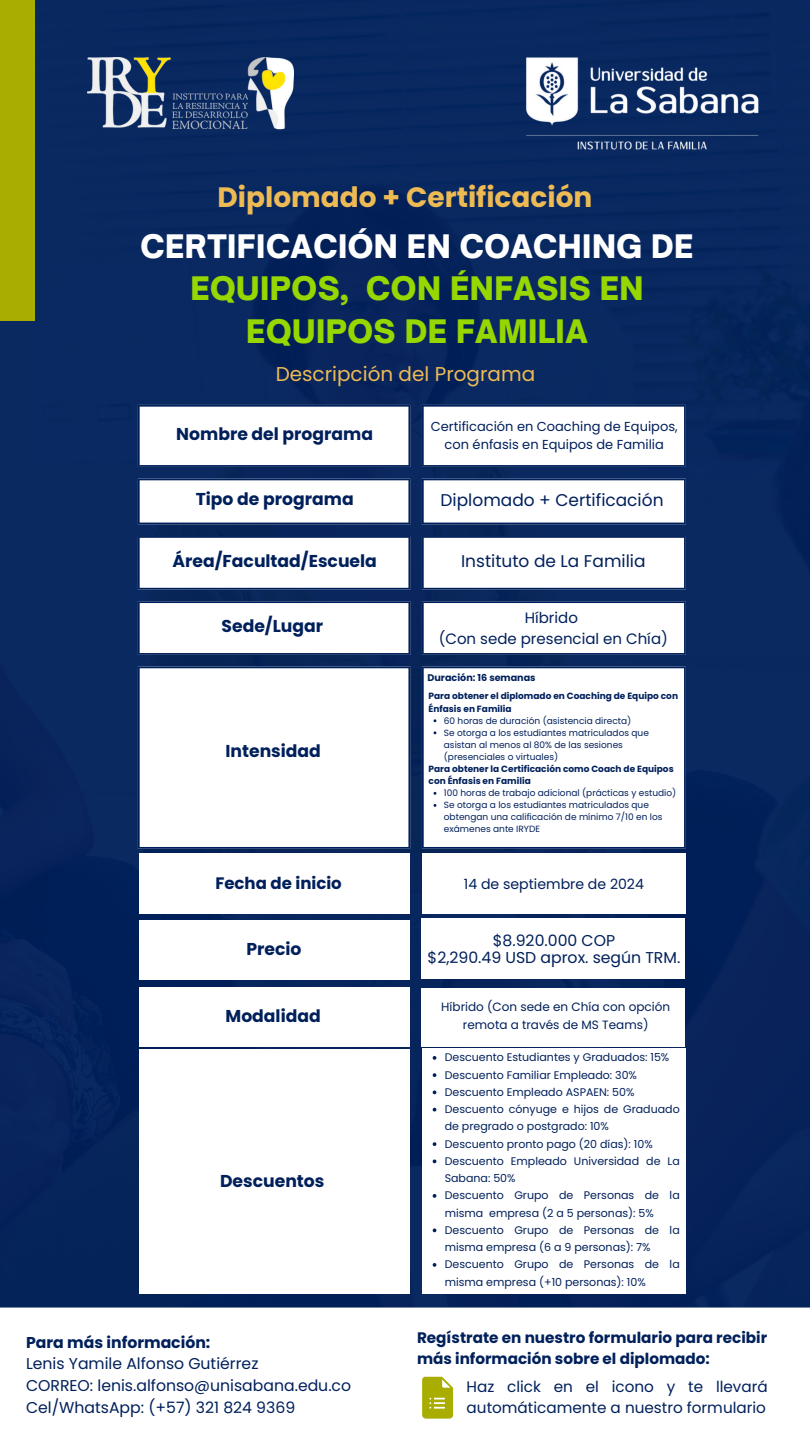
<style>
.page{position:relative;width:810px;height:1440px;background:#fff}
.page>*{position:absolute;margin:0;border:0;box-sizing:border-box;transform-origin:0 0}
.t1{font:900 31px/42.8px "Open Sauce One";letter-spacing:.015em;color:#97d700;text-align:center}
.t2{font:700 28px "Poppins";color:#eeba54}
.t3{font:20px "Poppins";color:#eeba54}
.t4{font:700 17.2px "Poppins";color:#00205b}
.t5{font:17px "Poppins";color:#00205b}
.t6{font:700 16.6px "Poppins";color:#00205b}
.t7{font:15.7px/21.7px "Poppins";color:#00205b}
.t8{font:700 15.2px/21px "Poppins";color:#00205b}
.t9{font:15.2px/21px "Poppins";color:#00205b}
.t10{font:15px "Poppins";color:#00205b}
.t11{font:14.1px "Poppins";color:#00205b}
.t12{font:13px/18px "Poppins";color:#00205b;text-align:center}
.t13{font:12px/18px "Poppins";color:#00205b;text-align:center}
.t14{font:11px/17.2px "Poppins";color:#00205b}
.t15{font:700 9.6px "Poppins";color:#00205b}
.t16{font:9px/12.1px "Poppins";color:#00205b}
.t17{font:700 9px/12.1px "Poppins";color:#00205b}
.s1{color:#fff}
.s2{font-weight:700}
</style>
<div class="page">
<img style="left:0;top:0;width:810px;height:1308px">
<svg style="left:138px;top:405px;width:548px;height:444px"></svg>
<hr style="left:138px;top:407px;width:2px;height:58px;background:#00205b">
<hr style="left:408px;top:407px;width:2px;height:58px;background:#00205b">
<hr style="left:138px;top:405px;width:272px;height:2px;background:#00205b">
<hr style="left:138px;top:465px;width:272px;height:2px;background:#00205b">
<hr style="left:422px;top:407px;width:2px;height:58px;background:#00205b">
<hr style="left:684px;top:407px;width:2px;height:58px;background:#00205b">
<hr style="left:422px;top:405px;width:264px;height:2px;background:#00205b">
<hr style="left:422px;top:465px;width:264px;height:2px;background:#00205b">
<hr style="left:138px;top:480px;width:2px;height:43px;background:#00205b">
<hr style="left:408px;top:480px;width:2px;height:43px;background:#00205b">
<hr style="left:138px;top:479px;width:272px;height:1px;background:#00205b">
<hr style="left:138px;top:523px;width:272px;height:1px;background:#00205b">
<hr style="left:422px;top:480px;width:2px;height:43px;background:#00205b">
<hr style="left:684px;top:480px;width:2px;height:43px;background:#00205b">
<hr style="left:422px;top:479px;width:264px;height:1px;background:#00205b">
<hr style="left:422px;top:523px;width:264px;height:1px;background:#00205b">
<hr style="left:138px;top:538px;width:2px;height:50px;background:#00205b">
<hr style="left:408px;top:538px;width:2px;height:50px;background:#00205b">
<hr style="left:138px;top:536px;width:272px;height:2px;background:#00205b">
<hr style="left:138px;top:588px;width:272px;height:2px;background:#00205b">
<hr style="left:422px;top:538px;width:2px;height:50px;background:#00205b">
<hr style="left:684px;top:538px;width:2px;height:50px;background:#00205b">
<hr style="left:422px;top:536px;width:264px;height:2px;background:#00205b">
<hr style="left:422px;top:588px;width:264px;height:2px;background:#00205b">
<hr style="left:138px;top:603px;width:2px;height:50px;background:#00205b">
<hr style="left:408px;top:603px;width:2px;height:50px;background:#00205b">
<hr style="left:138px;top:601px;width:272px;height:2px;background:#00205b">
<hr style="left:138px;top:653px;width:272px;height:2px;background:#00205b">
<hr style="left:422px;top:603px;width:2px;height:50px;background:#00205b">
<hr style="left:684px;top:603px;width:2px;height:50px;background:#00205b">
<hr style="left:422px;top:601px;width:264px;height:2px;background:#00205b">
<hr style="left:422px;top:653px;width:264px;height:2px;background:#00205b">
<hr style="left:138px;top:668px;width:2px;height:179px;background:#00205b">
<hr style="left:408px;top:668px;width:2px;height:179px;background:#00205b">
<hr style="left:138px;top:667px;width:272px;height:1px;background:#00205b">
<hr style="left:138px;top:847px;width:272px;height:2px;background:#00205b">
<hr style="left:422px;top:668px;width:2px;height:179px;background:#00205b">
<hr style="left:684px;top:668px;width:2px;height:179px;background:#00205b">
<hr style="left:422px;top:667px;width:264px;height:1px;background:#00205b">
<hr style="left:422px;top:847px;width:264px;height:2px;background:#00205b">
<div style="left:139px;top:920px;width:270px;height:59px;background:#fff"></div>
<div style="left:139px;top:987px;width:270px;height:59px;background:#fff"></div>
<div style="left:421px;top:918px;width:264px;height:61px;background:#fff"></div>
<div style="left:421px;top:988px;width:264px;height:58px;background:#fff"></div>
<svg style="left:422px;top:1377px;width:31px;height:42px"></svg>
<div style="left:139px;top:854px;width:271px;height:60px;background:#fff"></div>
<div style="left:422px;top:853px;width:264px;height:61px;background:#fff"></div>
<div style="left:0;top:0;width:35px;height:321px;background:#a8ad00"></div>
<img style="left:457px;top:5px;width:353px;height:199px">
<img style="left:88px;top:57px;width:205px;height:73px">
<div style="left:139px;top:1049px;width:271px;height:245px;background:#fff"></div>
<div style="left:422px;top:1048px;width:264px;height:246px;background:#fff"></div>
<svg style="left:433px;top:1056px;width:3px;height:4px"></svg>
<svg style="left:433px;top:1073px;width:3px;height:4px"></svg>
<svg style="left:433px;top:1108px;width:3px;height:4px"></svg>
<svg style="left:433px;top:1142px;width:3px;height:4px"></svg>
<svg style="left:433px;top:1194px;width:3px;height:4px"></svg>
<svg style="left:433px;top:1263px;width:3px;height:4px"></svg>
<p class="t2" style="left:217px;top:178px;width:377px">Diplomado + Certificación</p>
<p class="t1" style="left:140px;top:224px;width:555px"><span class="s1">CERTIFICACIÓN EN COACHING DE<br></span>EQUIPOS, CON ÉNFASIS EN<br>EQUIPOS DE FAMILIA</p>
<p class="t3" style="left:276px;top:360px;width:261px">Descripción del Programa</p>
<p class="t4" style="left:176px;top:422px;width:198px">Nombre del programa</p>
<p class="t4" style="left:196px;top:487px;width:159px">Tipo de programa</p>
<h2 class="t4" style="left:172px;top:549px;width:206px">Área/Facultad/Escuela</h2>
<h1 class="t4" style="left:222px;top:614px;width:103px">Sede/Lugar</h1>
<h3 class="t4" style="left:225px;top:738px;width:97px">Intensidad</h3>
<h4 class="t6" style="left:215px;top:872px;width:128px">Fecha de inicio</h4>
<p class="t4" style="left:247px;top:937px;width:57px">Precio</p>
<h4 class="t4" style="left:226px;top:1004px;width:97px">Modalidad</h4>
<h5 class="t4" style="left:220px;top:1169px;width:106px">Descuentos</h5>
<h4 class="t12" style="left:431px;top:417px;width:248px">Certificación en Coaching de Equipos, con énfasis en Equipos de Familia</h4>
<p class="t5" style="left:441px;top:488px;width:224px">Diplomado + Certificación</p>
<h5 class="t5" style="left:461px;top:549px;width:186px">Instituto de La Familia</h5>
<p class="t10" style="left:525px;top:608px;width:55px">Híbrido</p>
<p class="t10" style="left:439px;top:629px;width:231px">(Con sede presencial en Chía)</p>
<h4 class="t15" style="left:428px;top:671px;width:110px">Duración: 16 semanas</h4>
<p class="t17" style="left:429px;top:690px;width:251px">Para obtener el diplomado en Coaching de Equipo con<br>Énfasis en Familia</p>
<p class="t16" style="left:444px;top:714px;width:189px">60 horas de duración (asistencia directa)</p>
<p class="t16" style="left:444px;top:727px;width:207px">Se otorga a los estudiantes matriculados que asistan al menos al 80% de las sesiones (presenciales o virtuales)</p>
<h4 class="t17" style="left:429px;top:763px;width:247px">Para obtener la Certificación como Coach de Equipos con Énfasis en Familia</h4>
<p class="t16" style="left:444px;top:787px;width:234px">100 horas de trabajo adicional (prácticas y estudio)</p>
<h5 class="t16" style="left:444px;top:799px;width:220px">Se otorga a los estudiantes matriculados que obtengan una calificación de mínimo 7/10 en los exámenes ante IRYDE</h5>
<p class="t11" style="left:464px;top:874px;width:181px">14 de septiembre de 2024</p>
<p class="t7" style="left:428px;top:932px;width:254px;line-height:17.2px;text-align:center">$8.920.000 COP<br>$2,290.49 USD aprox. según TRM.</p>
<p class="t13" style="left:441px;top:998px;width:230px">Híbrido (Con sede en Chía con opción remota a través de MS Teams)</p>
<h4 class="t14" style="left:445px;top:1049px;width:226px">Descuento Estudiantes y Graduados: 15%</h4>
<p class="t14" style="left:445px;top:1066px;width:194px">Descuento Familiar Empleado: 30%</p>
<h4 class="t14" style="left:445px;top:1083px;width:191px">Descuento Empleado ASPAEN: 50%</h4>
<p class="t14" style="left:445px;top:1101px;width:237px">Descuento cónyuge e hijos de Graduado de pregrado o postgrado: 10%</p>
<p class="t14" style="left:445px;top:1135px;width:210px">Descuento pronto pago (20 días): 10%</p>
<p class="t14" style="left:445px;top:1152px;width:237px">Descuento Empleado Universidad de La<br>Sabana: 50%</p>
<p class="t14" style="left:445px;top:1187px;width:237px">Descuento Grupo de Personas de la misma empresa (2 a 5 personas): 5%</p>
<p class="t14" style="left:445px;top:1221px;width:237px">Descuento Grupo de Personas de la misma empresa (6 a 9 personas): 7%</p>
<p class="t14" style="left:445px;top:1256px;width:237px">Descuento Grupo de Personas de la misma empresa (+10 personas): 10%</p>
<h4 class="t7" style="left:26px;top:1331px;width:327px"><span class="s2">Para más información:<br></span>Lenis Yamile Alfonso Gutiérrez<br>CORREO: lenis.alfonso@unisabana.edu.co<br>Cel/WhatsApp: (+57) 321 824 9369</h4>
<h5 class="t8" style="left:417px;top:1327px;width:352px">Regístrate en nuestro formulario para recibir más información sobre el diplomado:</h5>
<h4 class="t9" style="left:467px;top:1376px;width:303px">Haz click en el icono y te llevará automáticamente a nuestro formulario</h4>
</div>
